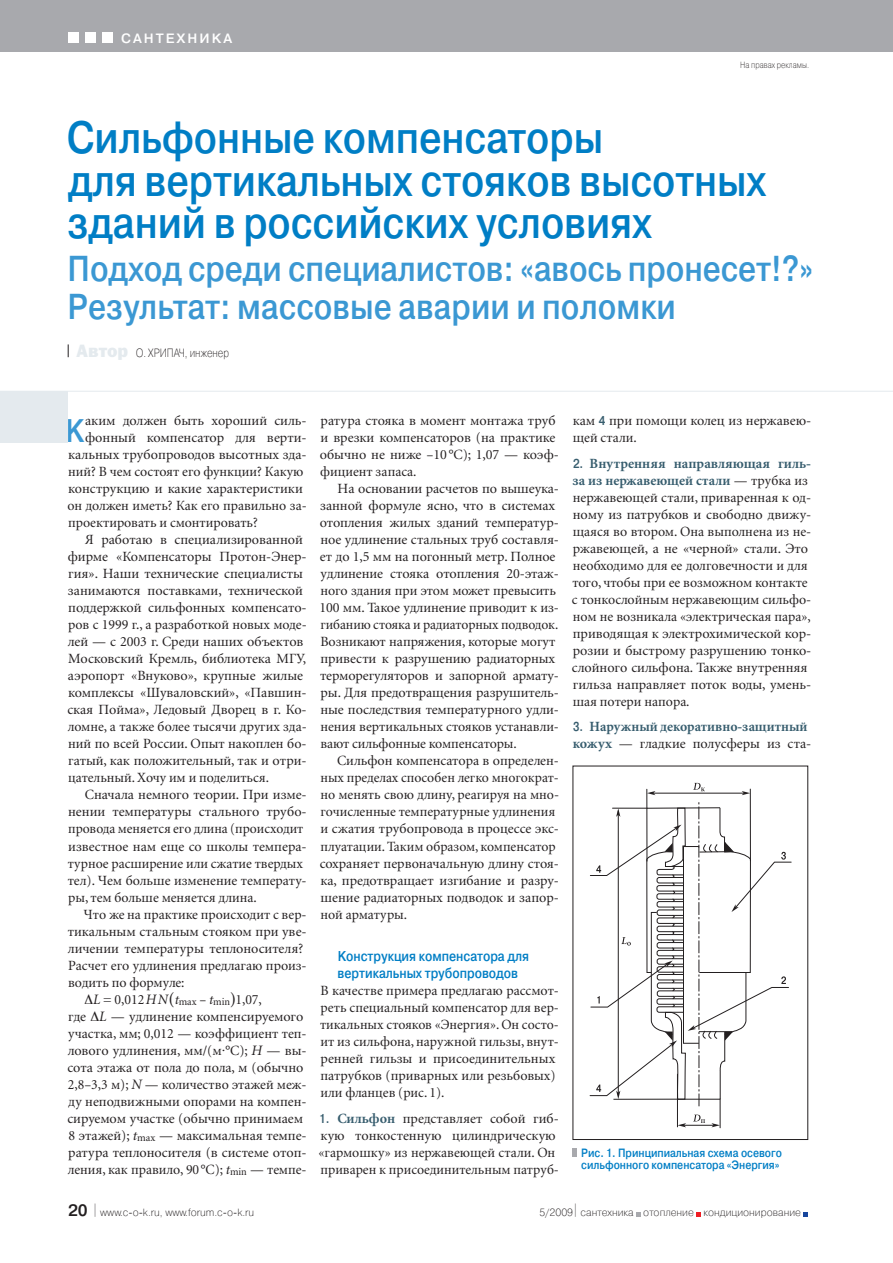
<style>
.page{position:relative;width:893px;height:1263px;background:#fff}
.page>*{position:absolute;margin:0;border:0;box-sizing:border-box;transform-origin:0 0}
.t1{font:700 45px/42.5px "Pragmatica Light C";letter-spacing:-.005em;color:#007ec5;scale:.85 1}
.t2{font:700 36px/38.2px "Pragmatica Light C";letter-spacing:-.005em;color:#3b98d3;scale:.85 1}
.t3{font:700 32.7px "Pragmatica Light C";color:#3b98d3;scale:.8 1}
.t4{font:700 14.25px/17px "Pragmatica Light C";color:#007ec5;scale:.84 1}
.t5{font:14.1px/17px "Minion Cyr";color:#231f20}
.t6{font:700 14.1px/17px "Minion Cyr";color:#375d6e}
.t7{font:14.1px "Minion Cyr";color:#231f20;scale:.96 1}
.t8{font:700 13.5px "Pragmatica Light C";letter-spacing:.15em;color:#fff}
.t9{font:700 12px/12.8px "Pragmatica Light C";color:#007ec5;scale:.85 1}
.t10{font:12px "Pragmatica Light C";color:#231f20;scale:.83 1}
.t11{font:10.5px "Pragmatica Light C";color:#231f20}
.t12{font:9px "Pragmatica Light C";color:#231f20;scale:.85 1}
.s1{font-family:"Franklin Gothic Heavy C";font-size:18px;color:#e4eaee}
.s2{font-style:italic;font-size:14.4px}
.s3{font-family:"Pragmatica Light C";font-weight:700;font-size:12.9px;color:#375d6e}
.s4{font-weight:700;color:#375d6e}
.s5{font-family:"Pragmatica Light C";font-size:12.9px}
.s6{font-weight:400;color:#231f20}
.s7{font-weight:700;font-size:16.5px}
</style>
<div class="page">
<svg style="left:68px;top:344px;width:1px;height:13px"></svg>
<svg style="left:589px;top:51px;width:203px;height:1077px"></svg>
<div style="left:1px;top:391px;width:67px;height:51px;background:#e4eaee"></div>
<hr style="left:1px;top:391px;width:892px;height:1px;background:#e4eaee">
<svg style="left:573px;top:1148px;width:4px;height:9px"></svg>
<div style="left:1px;top:0;width:892px;height:51px;background:#a8a9ad"></div>
<div style="left:68px;top:32px;width:11px;height:11px;background:#fff"></div>
<div style="left:85px;top:32px;width:11px;height:11px;background:#fff"></div>
<div style="left:102px;top:32px;width:11px;height:11px;background:#fff"></div>
<svg style="left:636px;top:1212px;width:5px;height:4px"></svg>
<svg style="left:697px;top:1212px;width:4px;height:4px"></svg>
<svg style="left:804px;top:1212px;width:4px;height:4px"></svg>
<p class="t8" style="left:121px;top:33px;width:112px">САНТЕХНИКА</p>
<p class="t12" style="left:740px;top:62px;width:83px">На правах рекламы.</p>
<h1 class="t1" style="left:67px;top:120px;width:825px">Сильфонные компенсаторы<br>для вертикальных стояков высотных зданий в российских условиях</h1>
<h2 class="t2" style="left:68px;top:252px;width:879px">Подход среди специалистов: «авось пронесет!?»<br>Результат: массовые аварии и поломки</h2>
<p class="t10" style="left:77px;top:349px;width:185px"><span class="s1">Автор</span> О. ХРИПАЧ, инженер</p>
<h3 class="t3" style="left:66px;top:419px;width:25px">К</h3>
<p class="t5" style="left:85px;top:413px;width:223px">аким должен быть хороший силь-</p>
<p class="t5" style="left:85px;top:430px;width:223px">фонный компенсатор для верти-</p>
<p class="t5" style="left:68px;top:447px;width:240px">кальных трубопроводов высотных зда-</p>
<p class="t5" style="left:68px;top:464px;width:237px">ний? В чем состоят его функции? Какую</p>
<p class="t5" style="left:68px;top:481px;width:236px">конструкцию и какие характеристики</p>
<p class="t5" style="left:67px;top:498px;width:241px">он должен иметь? Как его правильно за-</p>
<p class="t5" style="left:68px;top:515px;width:191px">проектировать и смонтировать?</p>
<p class="t5" style="left:85px;top:532px;width:220px">Я работаю в специализированной</p>
<p class="t5" style="left:68px;top:549px;width:240px">фирме «Компенсаторы Протон-Энер-</p>
<p class="t5" style="left:68px;top:566px;width:236px">гия». Наши технические специалисты</p>
<p class="t5" style="left:68px;top:583px;width:237px">занимаются поставками, технической</p>
<p class="t5" style="left:68px;top:600px;width:240px">поддержкой сильфонных компенсато-</p>
<p class="t5" style="left:68px;top:617px;width:240px">ров с 1999 г., а разработкой новых моде-</p>
<p class="t5" style="left:68px;top:634px;width:237px">лей — с 2003 г. Среди наших объектов</p>
<p class="t5" style="left:68px;top:652px;width:239px">Московский Кремль, библиотека МГУ,</p>
<p class="t5" style="left:68px;top:669px;width:237px">аэропорт «Внуково», крупные жилые</p>
<p class="t5" style="left:68px;top:686px;width:240px">комплексы «Шуваловский», «Павшин-</p>
<p class="t5" style="left:67px;top:703px;width:241px">ская Пойма», Ледовый Дворец в г. Ко-</p>
<p class="t5" style="left:68px;top:720px;width:240px">ломне, а также более тысячи других зда-</p>
<p class="t5" style="left:68px;top:737px;width:240px">ний по всей России. Опыт накоплен бо-</p>
<p class="t5" style="left:68px;top:754px;width:240px">гатый, как положительный, так и отри-</p>
<p class="t5" style="left:68px;top:771px;width:202px">цательный. Хочу им и поделиться.</p>
<p class="t5" style="left:85px;top:788px;width:223px">Сначала немного теории. При изме-</p>
<p class="t5" style="left:68px;top:805px;width:240px">нении температуры стального трубо-</p>
<p class="t7" style="left:68px;top:823px;width:246px">провода меняется его длина (происходит</p>
<p class="t5" style="left:68px;top:839px;width:240px">известное нам еще со школы темпера-</p>
<p class="t5" style="left:68px;top:856px;width:237px">турное расширение или сжатие твердых</p>
<p class="t5" style="left:68px;top:873px;width:240px">тел). Чем больше изменение температу-</p>
<p class="t5" style="left:68px;top:890px;width:190px">ры, тем больше меняется длина.</p>
<p class="t5" style="left:84px;top:907px;width:224px">Что же на практике происходит с вер-</p>
<p class="t5" style="left:68px;top:924px;width:240px">тикальным стальным стояком при уве-</p>
<p class="t5" style="left:68px;top:941px;width:237px">личении температуры теплоносителя?</p>
<p class="t5" style="left:68px;top:958px;width:240px">Расчет его удлинения предлагаю произ-</p>
<p class="t5" style="left:68px;top:975px;width:118px">водить по формуле:</p>
<p class="t5" style="left:93px;top:992px;width:170px"><span class="s2">L</span> = 0,012<span class="s2">HN t</span><sub>max</sub> – <span class="s2">t</span><sub>min</sub> 1,07,</p>
<p class="t5" style="left:68px;top:1009px;width:237px">где <span class="s2">L</span> — удлинение компенсируемого</p>
<p class="t5" style="left:68px;top:1026px;width:240px">участка, мм; 0,012 — коэффициент теп-</p>
<p class="t5" style="left:68px;top:1043px;width:240px">лового удлинения, мм/(м⋅°С); <span class="s2">Н</span> — вы-</p>
<p class="t5" style="left:67px;top:1060px;width:238px">сота этажа от пола до пола, м (обычно</p>
<p class="t5" style="left:68px;top:1077px;width:240px">2,8–3,3 м); <span class="s2">N</span> — количество этажей меж-</p>
<p class="t5" style="left:68px;top:1094px;width:240px">ду неподвижными опорами на компен-</p>
<p class="t5" style="left:67px;top:1111px;width:237px">сируемом участке (обычно принимаем</p>
<p class="t5" style="left:69px;top:1128px;width:240px">8 этажей); <span class="s2">t</span><sub>max</sub> — максимальная темпе-</p>
<p class="t5" style="left:68px;top:1145px;width:240px">ратура теплоносителя (в системе отоп-</p>
<p class="t5" style="left:68px;top:1162px;width:240px">ления, как правило, 90 °C); <span class="s2">t</span><sub>min</sub> — темпе-</p>
<p class="t5" style="left:320px;top:413px;width:241px">ратура стояка в момент монтажа труб и врезки компенсаторов (на практике обычно не ниже –10 °C); 1,07 — коэф&shy;фициент запаса.</p>
<p class="t5" style="left:319px;top:481px;width:241px;text-indent:18px">На основании расчетов по вышеука&shy;занной формуле ясно, что в системах отопления жилых зданий температур&shy;ное удлинение стальных труб составля&shy;ет до 1,5 мм на погонный метр. Полное удлинение стояка отопления 20-этаж&shy;ного здания при этом может превысить 100 мм. Такое удлинение приводит к из&shy;гибанию стояка и радиаторных подводок.<br>Возникают напряжения, которые могут привести к разрушению радиаторных терморегуляторов и запорной армату&shy;ры. Для предотвращения разрушитель&shy;ные последствия температурного удли&shy;нения вертикальных стояков устанавли&shy;вают сильфонные компенсаторы.</p>
<p class="t5" style="left:320px;top:754px;width:241px;text-indent:17px">Сильфон компенсатора в определен&shy;ных пределах способен легко многократ&shy;но менять свою длину, реагируя на мно&shy;гочисленные температурные удлинения и сжатия трубопровода в процессе экс&shy;плуатации. Таким образом, компенсатор сохраняет первоначальную длину стоя&shy;ка, предотвращает изгибание и разру&shy;шение радиаторных подводок и запор&shy;ной арматуры.</p>
<p class="t4" style="left:337px;top:949px;width:230px">Конструкция компенсатора для вертикальных трубопроводов</p>
<p class="t5" style="left:320px;top:983px;width:240px">В качестве примера предлагаю рассмот&shy;реть специальный компенсатор для вер&shy;тикальных стояков «Энергия». Он состо&shy;ит из сильфона, наружной гильзы, внут&shy;ренней гильзы и присоединительных патрубков (приварных или резьбовых) или фланцев (рис. 1).</p>
<p class="t5" style="left:319px;top:1111px;width:242px"><span class="s3">1.</span> <span class="s4">Сильфон</span> представляет собой гиб&shy;кую тонкостенную цилиндрическую «гармошку» из нержавеющей стали. Он приварен к присоединительным патруб-</p>
<p class="t5" style="left:573px;top:413px;width:240px">кам <span class="s3">4</span> при помощи колец из нержавею&shy;щей стали.</p>
<p class="t5" style="left:572px;top:456px;width:241px"><span class="s3">2.</span> <span class="s4">Внутренняя направляющая гиль&shy;за из нержавеющей стали</span> — трубка из нержавеющей стали, приваренная к од&shy;ному из патрубков и свободно движу&shy;щаяся во втором. Она выполнена из не&shy;ржавеющей, а не «черной» стали. Это необходимо для ее долговечности и для того, чтобы при ее возможном контакте с тонкослойным нержавеющим сильфо&shy;ном не возникала «электрическая пара», приводящая к электрохимической кор&shy;розии и быстрому разрушению тонко&shy;слойного сильфона. Также внутренняя гильза направляет поток воды, умень&shy;шая потери напора.</p>
<p class="t6" style="left:573px;top:720px;width:240px"><span class="s5">3.</span> Наружный декоративно-защитный кожух <span class="s6">— гладкие полусферы из ста-</span></p>
<p class="t9" style="left:581px;top:1147px;width:238px">Рис. 1. Принципиальная схема осевого сильфонного компенсатора «Энергия»</p>
<p class="t11" style="left:68px;top:1209px;width:188px"><span class="s7">20</span> <sup>|</sup> www.c-o-k.ru, www.forum.c-o-k.ru</p>
<p class="t11" style="left:540px;top:1209px;width:263px">5/2009<sup>|</sup> сантехника отопление кондиционирование</p>
</div>
